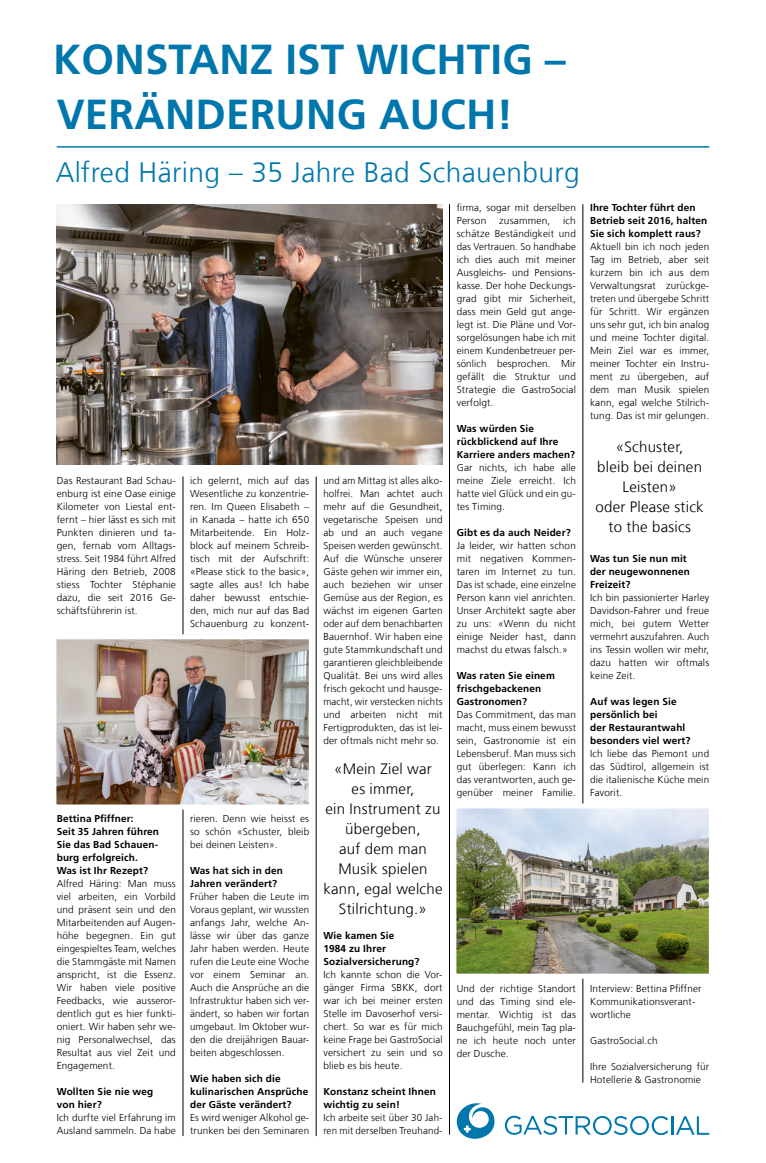
<style>
.page{position:relative;width:766px;height:1163px;background:#fff}
.page>*{position:absolute;margin:0;border:0;box-sizing:border-box;transform-origin:0 0}
.t1{font:700 42px/55px "Frutiger LT Com";letter-spacing:.005em;color:#0077ac}
.t2{font:300 28px "Frutiger LT Com";letter-spacing:.015em;color:#0077ac}
.t3{font:300 15px/20px "Frutiger LT Com";letter-spacing:.015em;color:#000;text-align:center}
.t4{font:300 10px/13px "Frutiger LT Com";letter-spacing:.015em;color:#000;text-align:justify}
.t5{font:700 10px/13px "Frutiger LT Com";letter-spacing:.015em;color:#000}
</style>
<div class="page">
<hr style="left:183px;top:476px;width:1px;height:659px;background:#000">
<hr style="left:316px;top:476px;width:1px;height:659px;background:#000">
<hr style="left:449px;top:204px;width:1px;height:930px;background:#000">
<hr style="left:582px;top:204px;width:1px;height:878px;background:#000">
<svg style="left:504px;top:1115px;width:205px;height:19px"></svg>
<svg style="left:456px;top:1103px;width:38px;height:35px"></svg>
<hr style="left:57px;top:146px;width:652px;height:2px;background:#0077ac">
<img style="left:57px;top:204px;width:385px;height:260px">
<img style="left:57px;top:640px;width:251px;height:163px">
<div style="left:51px;top:634px;width:263px;height:175px;border:5px solid #fff"></div>
<img style="left:457px;top:809px;width:250px;height:163px">
<div style="left:451px;top:803px;width:262px;height:175px;border:5px solid #fff"></div>
<h1 class="t1" style="left:53px;top:32px;width:514px">KONSTANZ IST WICHTIG –<br>VERÄNDERUNG AUCH!</h1>
<h2 class="t2" style="left:56px;top:155px;width:525px">Alfred Häring – 35 Jahre Bad Schauenburg</h2>
<p class="t4" style="left:57px;top:474px;width:121px">Das Restaurant Bad Schau&shy;enburg ist eine Oase einige Kilometer von Liestal ent&shy;fernt – hier lässt es sich mit Punkten dinieren und ta&shy;gen, fernab vom Alltags&shy;stress. Seit 1984 führt Alfred Häring den Betrieb, 2008 stiess Tochter Stéphanie dazu, die seit 2016 Ge&shy;schäftsführerin ist.</p>
<p class="t5" style="left:57px;top:812px;width:104px">Bettina Pfiffner:<br>Seit 35 Jahren führen<br>Sie das Bad Schauen&shy;burg erfolgreich.<br>Was ist Ihr Rezept?</p>
<p class="t4" style="left:57px;top:877px;width:121px">Alfred Häring: Man muss viel arbeiten, ein Vorbild und präsent sein und den Mitarbeitenden auf Augen&shy;höhe begegnen. Ein gut eingespieltes Team, welches die Stammgäste mit Namen anspricht, ist die Essenz.<br>Wir haben viele positive Feedbacks, wie ausseror&shy;dentlich gut es hier funkti&shy;oniert. Wir haben sehr we&shy;nig Personalwechsel, das Resultat aus viel Zeit und Engagement.</p>
<p class="t5" style="left:57px;top:1085px;width:98px">Wollten Sie nie weg von hier?</p>
<p class="t4" style="left:57px;top:1111px;width:121px">Ich durfte viel Erfahrung im<br>Ausland sammeln. Da habe</p>
<p class="t4" style="left:190px;top:474px;width:121px">ich gelernt, mich auf das Wesentliche zu konzentrie&shy;ren. Im Queen Elisabeth – in Kanada – hatte ich 650<br>Mitarbeitende. Ein Holz&shy;block auf meinem Schreib&shy;tisch mit der Aufschrift: «Please stick to the basic», sagte alles aus! Ich habe daher bewusst entschie&shy;den, mich nur auf das Bad Schauenburg zu konzent-</p>
<p class="t4" style="left:190px;top:812px;width:121px">rieren. Denn wie heisst es so schön «Schuster, bleib bei deinen Leisten».</p>
<p class="t5" style="left:190px;top:864px;width:94px">Was hat sich in den<br>Jahren verändert?</p>
<p class="t4" style="left:190px;top:890px;width:121px">Früher haben die Leute im Voraus geplant, wir wussten anfangs Jahr, welche An&shy;lässe wir über das ganze Jahr haben werden. Heute rufen die Leute eine Woche vor einem Seminar an.<br>Auch die Ansprüche an die Infrastruktur haben sich ver&shy;ändert, so haben wir fortan umgebaut. Im Oktober wur&shy;den die dreijährigen Bauar&shy;beiten abgeschlossen.</p>
<p class="t5" style="left:190px;top:1072px;width:120px">Wie haben sich die kulinarischen Ansprüche der Gäste verändert?</p>
<p class="t4" style="left:190px;top:1111px;width:121px">Es wird weniger Alkohol ge&shy;trunken bei den Seminaren</p>
<p class="t4" style="left:323px;top:474px;width:121px">und am Mittag ist alles alko&shy;holfrei. Man achtet auch mehr auf die Gesundheit, vegetarische Speisen und ab und an auch vegane Speisen werden gewünscht.<br>Auf die Wünsche unserer Gäste gehen wir immer ein, auch beziehen wir unser Gemüse aus der Region, es wächst im eigenen Garten oder auf dem benachbarten Bauernhof. Wir haben eine gute Stammkundschaft und garantieren gleichbleibende Qualität. Bei uns wird alles frisch gekocht und hausge&shy;macht, wir verstecken nichts und arbeiten nicht mit Fertigprodukten, das ist lei&shy;der oftmals nicht mehr so.</p>
<h3 class="t3" style="left:323px;top:758px;width:121px">«Mein Ziel war<br>es immer,<br>ein Instrument zu übergeben,<br>auf dem man<br>Musik spielen kann, egal welche<br>Stilrichtung.»</h3>
<p class="t5" style="left:323px;top:929px;width:98px">Wie kamen Sie<br>1984 zu Ihrer<br>Sozialversicherung?</p>
<p class="t4" style="left:323px;top:968px;width:121px">Ich kannte schon die Vor&shy;gänger Firma SBKK, dort war ich bei meiner ersten Stelle im Davoserhof versi&shy;chert. So war es für mich keine Frage bei GastroSocial versichert zu sein und so blieb es bis heute.</p>
<p class="t5" style="left:323px;top:1085px;width:114px">Konstanz scheint Ihnen wichtig zu sein!</p>
<p class="t4" style="left:323px;top:1111px;width:121px">Ich arbeite seit über 30 Jah&shy;ren mit derselben Treuhand-</p>
<p class="t4" style="left:456px;top:201px;width:121px">firma, sogar mit derselben<br>Person</p>
<p class="t4" style="left:456px;top:214px;width:121px;text-indent:106px">ich schätze Beständigkeit und das Vertrauen. So handhabe ich dies auch mit meiner Ausgleichs- und Pensions&shy;kasse. Der hohe Deckungs&shy;grad gibt mir Sicherheit, dass mein Geld gut ange&shy;legt ist. Die Pläne und Vor&shy;sorgelösungen habe ich mit einem Kundenbetreuer per&shy;sönlich besprochen. Mir gefällt die Struktur und Strategie die GastroSocial verfolgt.</p>
<p class="t5" style="left:456px;top:422px;width:120px">Was würden Sie rückblickend auf Ihre<br>Karriere anders machen?</p>
<p class="t4" style="left:456px;top:461px;width:121px">Gar nichts, ich habe alle meine Ziele erreicht. Ich hatte viel Glück und ein gu&shy;tes Timing.</p>
<p class="t5" style="left:456px;top:526px;width:115px">Gibt es da auch Neider?</p>
<p class="t4" style="left:456px;top:539px;width:121px">Ja leider, wir hatten schon mit negativen Kommen&shy;taren im Internet zu tun.<br>Das ist schade, eine einzelne Person kann viel anrichten.<br>Unser Architekt sagte aber zu uns: «Wenn du nicht einige Neider hast, dann machst du etwas falsch.»</p>
<p class="t5" style="left:456px;top:669px;width:100px">Was raten Sie einem frischgebackenen<br>Gastronomen?</p>
<p class="t4" style="left:456px;top:708px;width:121px">Das Commitment, das man macht, muss einem bewusst sein, Gastronomie ist ein Lebensberuf. Man muss sich gut überlegen: Kann ich das verantworten, auch ge&shy;genüber meiner Familie.</p>
<p class="t4" style="left:499px;top:214px;width:53px">zusammen,</p>
<p class="t4" style="left:456px;top:981px;width:121px">Und der richtige Standort und das Timing sind ele&shy;mentar. Wichtig ist das Bauchgefühl, mein Tag pla&shy;ne ich heute noch unter der Dusche.</p>
<p class="t5" style="left:590px;top:201px;width:119px">Ihre Tochter führt den<br>Betrieb seit 2016, halten<br>Sie sich komplett raus?</p>
<p class="t4" style="left:590px;top:240px;width:121px">Aktuell bin ich noch jeden Tag im Betrieb, aber seit kurzem bin ich aus dem Verwaltungsrat zurückge&shy;treten und übergebe Schritt für Schritt. Wir ergänzen uns sehr gut, ich bin analog und meine Tochter digital.<br>Mein Ziel war es immer, meiner Tochter ein Instru&shy;ment zu übergeben, auf dem man Musik spielen kann, egal welche Stilrich&shy;tung. Das ist mir gelungen.</p>
<h3 class="t3" style="left:595px;top:437px;width:110px">«Schuster,<br>bleib bei deinen<br>Leisten»<br>oder Please stick to the basics</h3>
<p class="t5" style="left:590px;top:552px;width:101px">Was tun Sie nun mit der neugewonnenen<br>Freizeit?</p>
<p class="t4" style="left:590px;top:591px;width:121px">Ich bin passionierter Harley Davidson-Fahrer und freue mich, bei gutem Wetter vermehrt auszufahren. Auch ins Tessin wollen wir mehr, dazu hatten wir oftmals keine Zeit.</p>
<p class="t5" style="left:590px;top:695px;width:102px">Auf was legen Sie persönlich bei<br>der Restaurantwahl besonders viel wert?</p>
<p class="t4" style="left:590px;top:747px;width:121px">Ich liebe das Piemont und das Südtirol, allgemein ist die italienische Küche mein Favorit.</p>
<p class="t4" style="left:590px;top:981px;width:113px;text-align:left">Interview: Bettina Pfiffner<br>Kommunikationsverant&shy;wortliche</p>
<p class="t4" style="left:590px;top:1033px;width:69px">GastroSocial.ch</p>
<p class="t4" style="left:590px;top:1059px;width:121px">Ihre Sozialversicherung für<br>Hotellerie &amp; Gastronomie</p>
</div>
